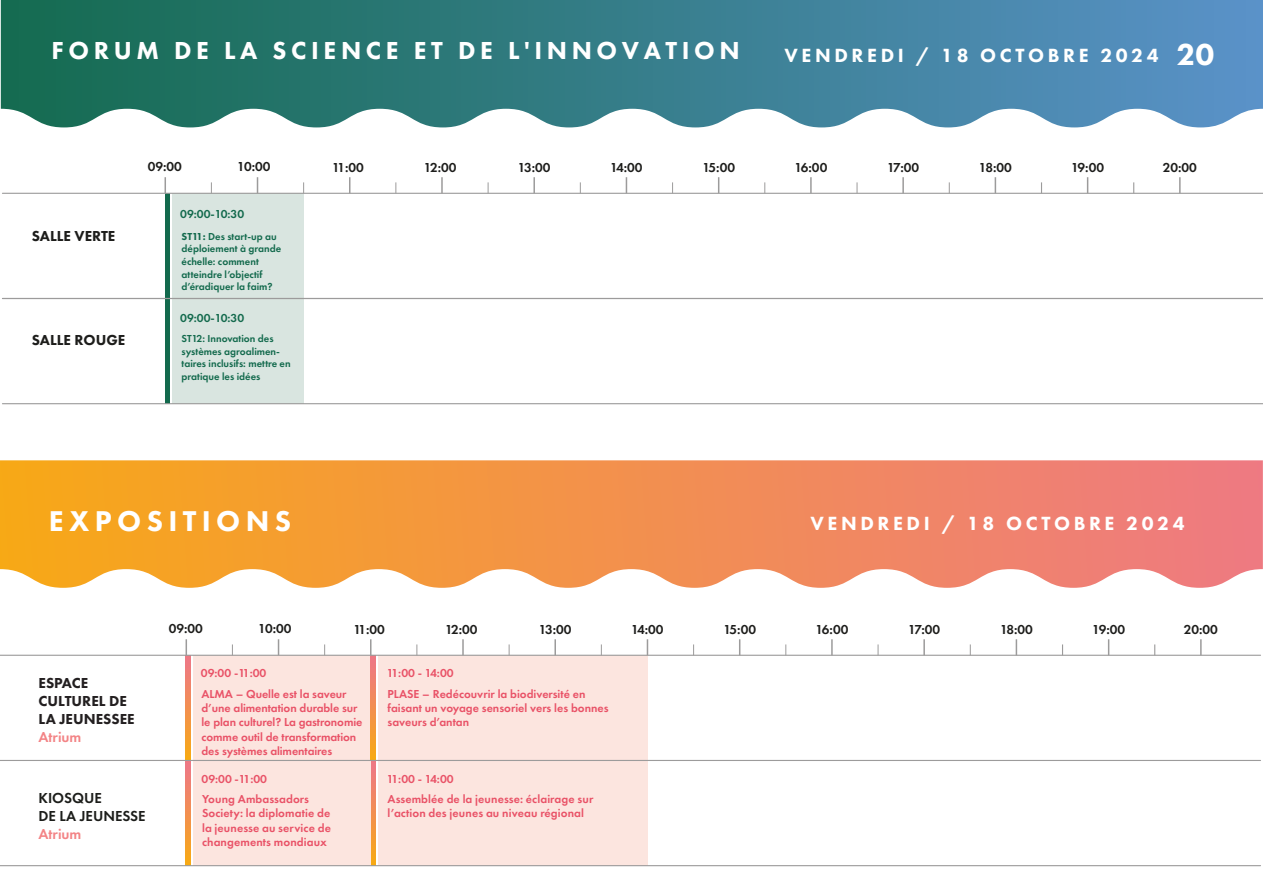
<style>
.page{position:relative;width:1263px;height:893px;background:#fff}
.page>*{position:absolute;margin:0;border:0;box-sizing:border-box;transform-origin:0 0}
.t1{font:800 29.7px "Futura PT";letter-spacing:.18em;color:#fff}
.t2{font:800 25.5px "Futura PT";letter-spacing:.18em;color:#fff}
.t3{font:800 19.8px "Futura PT";letter-spacing:.18em;color:#fff}
.t4{font:800 15px/18px "Futura PT";color:#231f20}
.t5{font:800 15px "Futura PT";color:#1d1d1b}
.t6{font:600 15px/18px "Futura PT";color:#1c1d1a}
.t7{font:600 15px "Futura PT";color:#f38486}
.t8{font:600 13.5px "Futura PT";color:#1d1d1b}
.t9{font:600 12px/14.4px "Futura PT";color:#e95267}
.t10{font:600 12px "Futura PT";color:#136a4d}
.t11{font:600 10.5px/12.6px "Futura PT";color:#136a4d}
.s1{font-size:31.5px}
.s2{font-weight:800}
</style>
<div class="page">
<div style="left:167px;top:193px;width:137px;height:105px;background:#d9e5e0"></div>
<div style="left:165px;top:193px;width:6px;height:105px;background:#136a4d"></div>
<hr style="left:171px;top:193px;width:1px;height:105px;background:#fff">
<div style="left:167px;top:298px;width:137px;height:106px;background:#d9e5e0"></div>
<div style="left:165px;top:298px;width:6px;height:106px;background:#136a4d"></div>
<hr style="left:171px;top:298px;width:1px;height:106px;background:#fff">
<hr style="left:2px;top:193px;width:1261px;height:1px;background:#9c9b9b">
<hr style="left:2px;top:298px;width:1261px;height:1px;background:#9c9b9b">
<hr style="left:2px;top:403px;width:1261px;height:1px;background:#9c9b9b">
<svg style="left:1px;top:0;width:1262px;height:127px;background:#448692"></svg>
<svg style="left:257px;top:177px;width:1px;height:16px"></svg>
<svg style="left:165px;top:177px;width:1px;height:16px"></svg>
<svg style="left:349px;top:177px;width:1px;height:16px"></svg>
<svg style="left:441px;top:177px;width:2px;height:16px"></svg>
<svg style="left:533px;top:177px;width:2px;height:16px"></svg>
<svg style="left:626px;top:177px;width:1px;height:16px"></svg>
<svg style="left:718px;top:177px;width:1px;height:16px"></svg>
<svg style="left:810px;top:177px;width:2px;height:16px"></svg>
<svg style="left:902px;top:177px;width:2px;height:16px"></svg>
<svg style="left:995px;top:177px;width:1px;height:16px"></svg>
<svg style="left:1087px;top:177px;width:1px;height:16px"></svg>
<svg style="left:1179px;top:177px;width:1px;height:16px"></svg>
<div style="left:189px;top:655px;width:182px;height:105px;background:#fce5df"></div>
<svg style="left:186px;top:656px;width:5px;height:104px"></svg>
<hr style="left:191px;top:655px;width:1px;height:105px;background:#fff">
<div style="left:374px;top:655px;width:273px;height:105px;background:#fce5df"></div>
<svg style="left:371px;top:656px;width:5px;height:104px"></svg>
<hr style="left:376px;top:655px;width:1px;height:105px;background:#fff">
<div style="left:374px;top:760px;width:273px;height:106px;background:#fce5df"></div>
<svg style="left:371px;top:761px;width:5px;height:104px"></svg>
<hr style="left:376px;top:760px;width:1px;height:106px;background:#fff">
<div style="left:188px;top:760px;width:183px;height:106px;background:#fce5df"></div>
<svg style="left:186px;top:761px;width:5px;height:104px"></svg>
<hr style="left:191px;top:760px;width:1px;height:106px;background:#fff">
<svg style="left:0;top:460px;width:1263px;height:128px;background:#f3985b"></svg>
<hr style="left:0;top:655px;width:1260px;height:1px;background:#9c9b9b">
<hr style="left:0;top:760px;width:1260px;height:1px;background:#9c9b9b">
<hr style="left:0;top:865px;width:1260px;height:1px;background:#9c9b9b">
<svg style="left:278px;top:639px;width:1px;height:16px"></svg>
<svg style="left:186px;top:639px;width:1px;height:16px"></svg>
<svg style="left:370px;top:639px;width:1px;height:16px"></svg>
<svg style="left:462px;top:639px;width:2px;height:16px"></svg>
<svg style="left:554px;top:639px;width:2px;height:16px"></svg>
<svg style="left:647px;top:639px;width:1px;height:16px"></svg>
<svg style="left:739px;top:639px;width:1px;height:16px"></svg>
<svg style="left:831px;top:639px;width:2px;height:16px"></svg>
<svg style="left:923px;top:639px;width:2px;height:16px"></svg>
<svg style="left:1016px;top:639px;width:1px;height:16px"></svg>
<svg style="left:1108px;top:639px;width:1px;height:16px"></svg>
<svg style="left:1200px;top:639px;width:1px;height:16px"></svg>
<h2 class="t2" style="left:52px;top:34px;width:690px">FORUM DE LA SCIENCE ET DE L'INNOVATION</h2>
<h3 class="t3" style="left:785px;top:43px;width:431px">VENDREDI / 18 OCTOBRE 2024 <span class="s1">20</span></h3>
<p class="t8" style="left:148px;top:158px;width:36px">09:00</p>
<p class="t8" style="left:237px;top:158px;width:35px">10:00</p>
<p class="t8" style="left:332px;top:159px;width:33px">11:00</p>
<p class="t8" style="left:424px;top:159px;width:34px">12:00</p>
<p class="t8" style="left:518px;top:159px;width:34px">13:00</p>
<p class="t8" style="left:610px;top:159px;width:34px">14:00</p>
<p class="t8" style="left:702px;top:159px;width:34px">15:00</p>
<p class="t8" style="left:794px;top:159px;width:34px">16:00</p>
<p class="t8" style="left:887px;top:159px;width:33px">17:00</p>
<p class="t8" style="left:979px;top:159px;width:34px">18:00</p>
<p class="t8" style="left:1071px;top:159px;width:34px">19:00</p>
<p class="t8" style="left:1163px;top:159px;width:36px">20:00</p>
<p class="t5" style="left:32px;top:227px;width:85px">SALLE VERTE</p>
<p class="t5" style="left:32px;top:330px;width:95px">SALLE ROUGE</p>
<p class="t10" style="left:180px;top:207px;width:66px">09:00-10:30</p>
<p class="t11" style="left:182px;top:230px;width:101px"><span class="s2">ST11:</span> Des start-up au déploiement à grande échelle: comment atteindre l’objectif d’éradiquer la faim?</p>
<p class="t10" style="left:180px;top:310px;width:66px">09:00-10:30</p>
<p class="t11" style="left:182px;top:332px;width:111px">ST12: Innovation des systèmes agroalimen&shy;taires inclusifs: mettre en pratique les idées</p>
<h1 class="t1" style="left:49px;top:503px;width:244px">EXPOSITIONS</h1>
<h3 class="t3" style="left:810px;top:511px;width:375px">VENDREDI / 18 OCTOBRE 2024</h3>
<p class="t4" style="left:39px;top:674px;width:98px">ESPACE<br>CULTUREL DE<br>LA JEUNESSEE</p>
<p class="t7" style="left:39px;top:728px;width:44px">Atrium</p>
<p class="t6" style="left:39px;top:789px;width:109px">KIOSQUE<br>DE LA JEUNESSE</p>
<p class="t7" style="left:39px;top:825px;width:44px">Atrium</p>
<p class="t8" style="left:169px;top:620px;width:36px">09:00</p>
<p class="t8" style="left:258px;top:620px;width:35px">10:00</p>
<p class="t8" style="left:353px;top:621px;width:33px">11:00</p>
<p class="t8" style="left:445px;top:621px;width:34px">12:00</p>
<p class="t8" style="left:539px;top:621px;width:34px">13:00</p>
<p class="t8" style="left:631px;top:621px;width:34px">14:00</p>
<p class="t8" style="left:723px;top:621px;width:34px">15:00</p>
<p class="t8" style="left:815px;top:621px;width:34px">16:00</p>
<p class="t8" style="left:908px;top:621px;width:33px">17:00</p>
<p class="t8" style="left:1000px;top:621px;width:34px">18:00</p>
<p class="t8" style="left:1092px;top:621px;width:34px">19:00</p>
<p class="t8" style="left:1184px;top:621px;width:36px">20:00</p>
<p class="t9" style="left:201px;top:663px;width:147px;line-height:20.1px">09:00 -11:00<br>ALMA – Quelle est la saveur</p>
<p class="t9" style="left:202px;top:701px;width:162px">d’une alimentation durable sur le plan culturel? La gastronomie comme outil de transformation des systèmes alimentaires</p>
<p class="t9" style="left:202px;top:768px;width:109px;line-height:20.1px">09:00 -11:00<br>Young Ambassadors</p>
<p class="t9" style="left:202px;top:806px;width:130px;text-align:justify">Society: la diplomatie de la jeunesse au service de changements mondiaux</p>
<p class="t9" style="left:387px;top:663px;width:200px;line-height:20.1px">11:00 - 14:00<br>PLASE – Redécouvrir la biodiversité en</p>
<p class="t9" style="left:387px;top:701px;width:223px">faisant un voyage sensoriel vers les bonnes saveurs d’antan</p>
<p class="t9" style="left:387px;top:768px;width:208px;line-height:20.1px">11:00 - 14:00<br>Assemblée de la jeunesse: éclairage sur</p>
<p class="t9" style="left:387px;top:806px;width:198px">l’action des jeunes au niveau régional</p>
</div>
